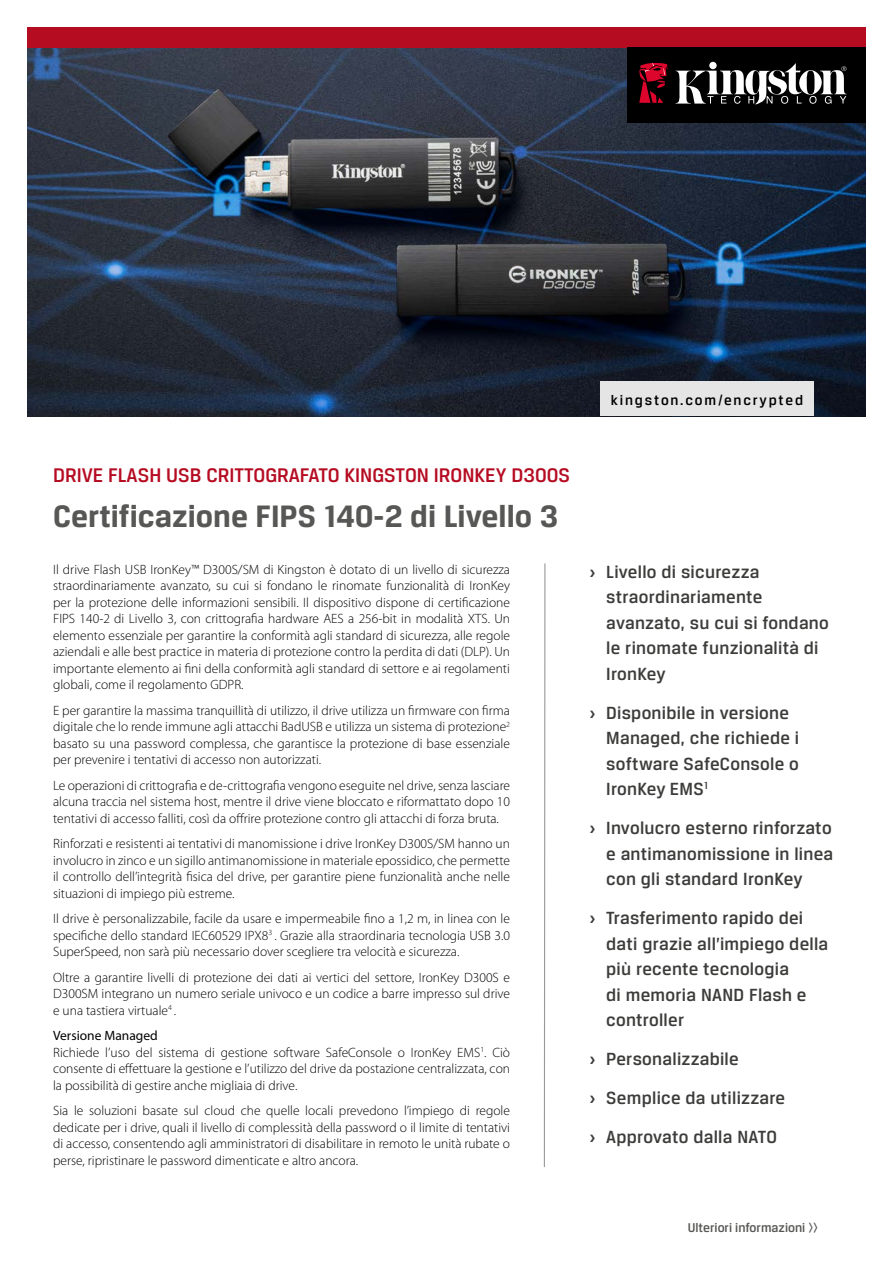
<style>
.page{position:relative;width:893px;height:1263px;background:#fff}
.page>*{position:absolute;margin:0;border:0;box-sizing:border-box;transform-origin:0 0}
.t1{font:700 33px "Breuer Text";color:#575756}
.t2{font:500 21px "Breuer Text";color:#b60c22}
.t3{font:500 18.75px/25.5px "Breuer Text";letter-spacing:.015em;color:#3c3c3b}
.t4{font:500 15px "Breuer Text";letter-spacing:.12em;color:#000}
.t5{font:300 13.5px/16.5px "Myriad Pro";color:#000;text-align:justify}
.t6{font:500 13.5px "Breuer Text";color:#575756}
.s1{font-weight:400}
.s2{font-weight:700}
</style>
<div class="page">
<svg style="left:543px;top:563px;width:3px;height:604px"></svg>
<img style="left:27px;top:47px;width:839px;height:369px">
<div style="left:600px;top:381px;width:214px;height:35px;background:#e5e5e5"></div>
<div style="left:27px;top:27px;width:839px;height:20px;background:#b60c22"></div>
<div style="left:628px;top:47px;width:238px;height:76px;background:#000"></div>
<svg style="left:675px;top:63px;width:172px;height:42px"></svg>
<svg style="left:639px;top:62px;width:29px;height:41px"></svg>
<p class="t4" style="left:611px;top:391px;width:194px">kingston.com/encrypted</p>
<h2 class="t2" style="left:53px;top:464px;width:518px">DRIVE FLASH USB CRITTOGRAFATO KINGSTON IRONKEY D300S</h2>
<h1 class="t1" style="left:53px;top:498px;width:506px">Certificazione FIPS 140-2 di Livello 3</h1>
<p class="t5" style="left:53px;top:561px;width:458px">Il drive Flash USB IronKey™ D300S/SM di Kingston è dotato di un livello di sicurezza straordinariamente avanzato, su cui si fondano le rinomate funzionalità di IronKey per la protezione delle informazioni sensibili. Il dispositivo dispone di certificazione FIPS 140-2 di Livello 3, con crittografia hardware AES a 256-bit in modalità XTS. Un elemento essenziale per garantire la conformità agli standard di sicurezza, alle regole aziendali e alle best practice in materia di protezione contro la perdita di dati (DLP). Un importante elemento ai fini della conformità agli standard di settore e ai regolamenti globali, come il regolamento GDPR.</p>
<p class="t5" style="left:53px;top:702px;width:458px">E per garantire la massima tranquillità di utilizzo, il drive utilizza un firmware con firma digitale che lo rende immune agli attacchi BadUSB e utilizza un sistema di protezione<sup>2 </sup>basato su una password complessa, che garantisce la protezione di base essenziale per prevenire i tentativi di accesso non autorizzati.</p>
<p class="t5" style="left:53px;top:777px;width:458px">Le operazioni di crittografia e de-crittografia vengono eseguite nel drive, senza lasciare alcuna traccia nel sistema host, mentre il drive viene bloccato e riformattato dopo 10 tentativi di accesso falliti, così da offrire protezione contro gli attacchi di forza bruta.</p>
<p class="t5" style="left:53px;top:835px;width:458px">Rinforzati e resistenti ai tentativi di manomissione i drive IronKey D300S/SM hanno un involucro in zinco e un sigillo antimanomissione in materiale epossidico, che permette il controllo dell’integrità fisica del drive, per garantire piene funzionalità anche nelle situazioni di impiego più estreme.</p>
<p class="t5" style="left:53px;top:910px;width:458px">Il drive è personalizzabile, facile da usare e impermeabile fino a 1,2 m, in linea con le specifiche dello standard IEC60529 IPX8<sup>3</sup> . Grazie alla straordinaria tecnologia USB 3.0<br>SuperSpeed, non sarà più necessario dover scegliere tra velocità e sicurezza.</p>
<p class="t5" style="left:53px;top:969px;width:458px">Oltre a garantire livelli di protezione dei dati ai vertici del settore, IronKey D300S e D300SM integrano un numero seriale univoco e un codice a barre impresso sul drive e una tastiera virtuale<sup>4</sup> .</p>
<p class="t5" style="left:53px;top:1027px;width:458px;text-align:left"><span class="s1">Versione Managed<br></span>Richiede l’uso del sistema di gestione software SafeConsole o IronKey EMS<sup>1</sup>. Ciò consente di effettuare la gestione e l’utilizzo del drive da postazione centralizzata, con la possibilità di gestire anche migliaia di drive.</p>
<p class="t5" style="left:53px;top:1102px;width:458px">Sia le soluzioni basate sul cloud che quelle locali prevedono l’impiego di regole dedicate per i drive, quali il livello di complessità della password o il limite di tentativi di accesso, consentendo agli amministratori di disabilitare in remoto le unità rubate o perse, ripristinare le password dimenticate e altro ancora.</p>
<h3 class="t3" style="left:606px;top:558px;width:224px;text-indent:-17px"><span class="s2">›</span> Livello di sicurezza straordinariamente avanzato, su cui si fondano le rinomate funzionalità di<br>IronKey</h3>
<h3 class="t3" style="left:606px;top:699px;width:194px;text-indent:-17px"><span class="s2">›</span> Disponibile in versione<br>Managed, che richiede i software SafeConsole o<br>IronKey EMS<sup>1</sup></h3>
<h3 class="t3" style="left:606px;top:815px;width:229px;text-align:justify;text-indent:-17px"><span class="s2">›</span> Involucro esterno rinforzato e antimanomissione in linea con gli standard IronKey</h3>
<h3 class="t3" style="left:606px;top:905px;width:224px;text-indent:-17px"><span class="s2">›</span> Trasferimento rapido dei dati grazie all’impiego della più recente tecnologia<br>di memoria NAND Flash e controller</h3>
<h3 class="t3" style="left:589px;top:1039px;width:197px;line-height:39px"><span class="s2">›</span> Personalizzabile<br><span class="s2">›</span> Semplice da utilizzare <span class="s2">›</span> Approvato dalla NATO</h3>
<p class="t6" style="left:688px;top:1220px;width:132px">Ulteriori informazioni &gt;&gt;</p>
</div>
